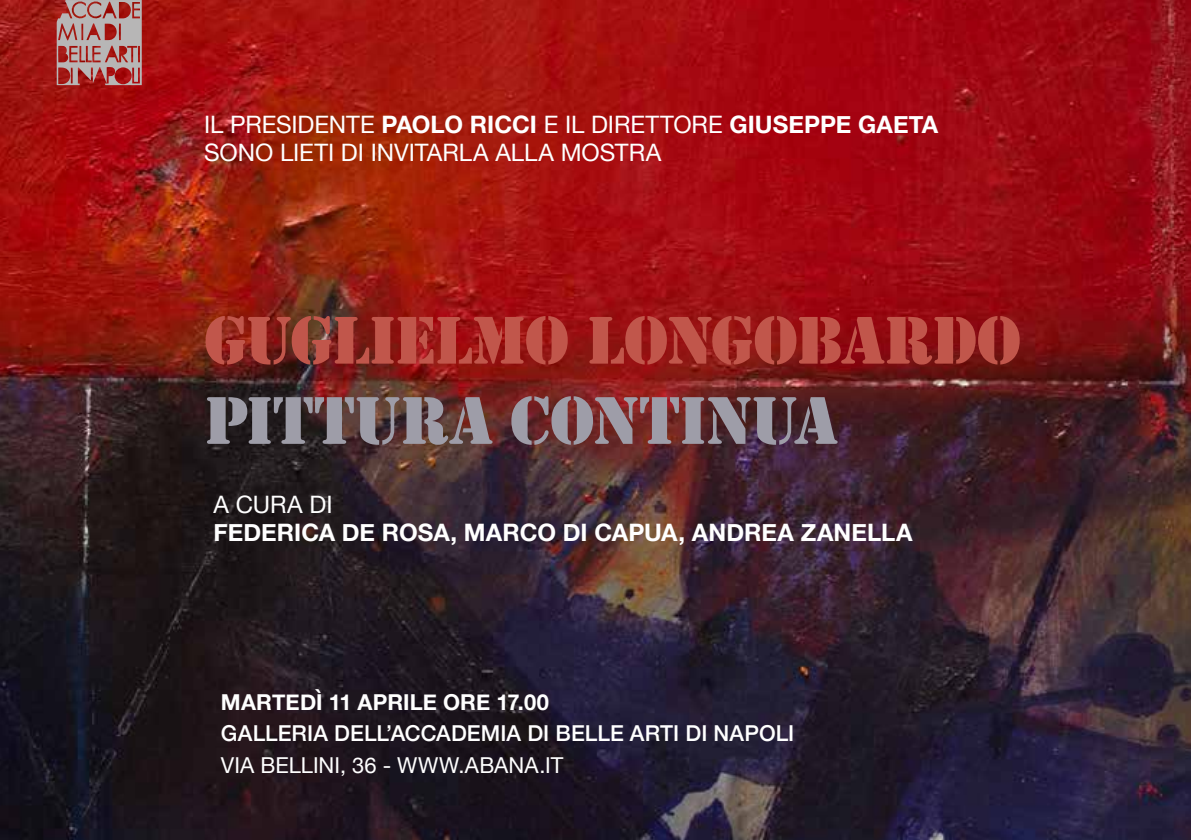
<style>
.page{position:relative;width:1191px;height:840px;background:#fff}
.page>*{position:absolute;margin:0;border:0;box-sizing:border-box;transform-origin:0 0}
.t1{font:70px "Stencil";letter-spacing:-.025em;color:#c1564b}
.t2{font:70px "Stencil";letter-spacing:-.015em;color:#9e9da8}
.t3{font:24px/28px "Helvetica Neue";color:#fff}
.t4{font:700 24px "Helvetica Neue";color:#fff}
.t5{font:500 22px "Helvetica Neue";letter-spacing:.005em;color:#fff}
.t6{font:22px "Helvetica Neue";color:#fff}
.t7{font:700 22px "Helvetica Neue";letter-spacing:.005em;color:#fff}
.s1{font-weight:700}
</style>
<div class="page">
<img style="left:0;top:0;width:1191px;height:839px">
<svg style="left:57px;top:0;width:85px;height:85px"></svg>
<p class="t3" style="left:204px;top:112px;width:735px">IL PRESIDENTE <span class="s1">PAOLO RICCI</span> E IL DIRETTORE <span class="s1">GIUSEPPE GAETA<br></span>SONO LIETI DI INVITARLA ALLA MOSTRA</p>
<h1 class="t1" style="left:204px;top:300px;width:818px">GUGLIELMO LONGOBARDO</h1>
<h1 class="t2" style="left:204px;top:380px;width:635px">PITTURA CONTINUA</h1>
<p class="t3" style="left:214px;top:492px;width:120px">A CURA DI</p>
<p class="t4" style="left:214px;top:513px;width:700px">FEDERICA DE ROSA, MARCO DI CAPUA, ANDREA ZANELLA</p>
<p class="t7" style="left:221px;top:684px;width:330px">MARTEDÌ 11 APRILE ORE 17.00</p>
<p class="t5" style="left:221px;top:715px;width:575px">GALLERIA DELL’ACCADEMIA DI BELLE ARTI DI NAPOLI</p>
<p class="t6" style="left:221px;top:748px;width:344px">VIA BELLINI, 36 - WWW.ABANA.IT</p>
</div>
